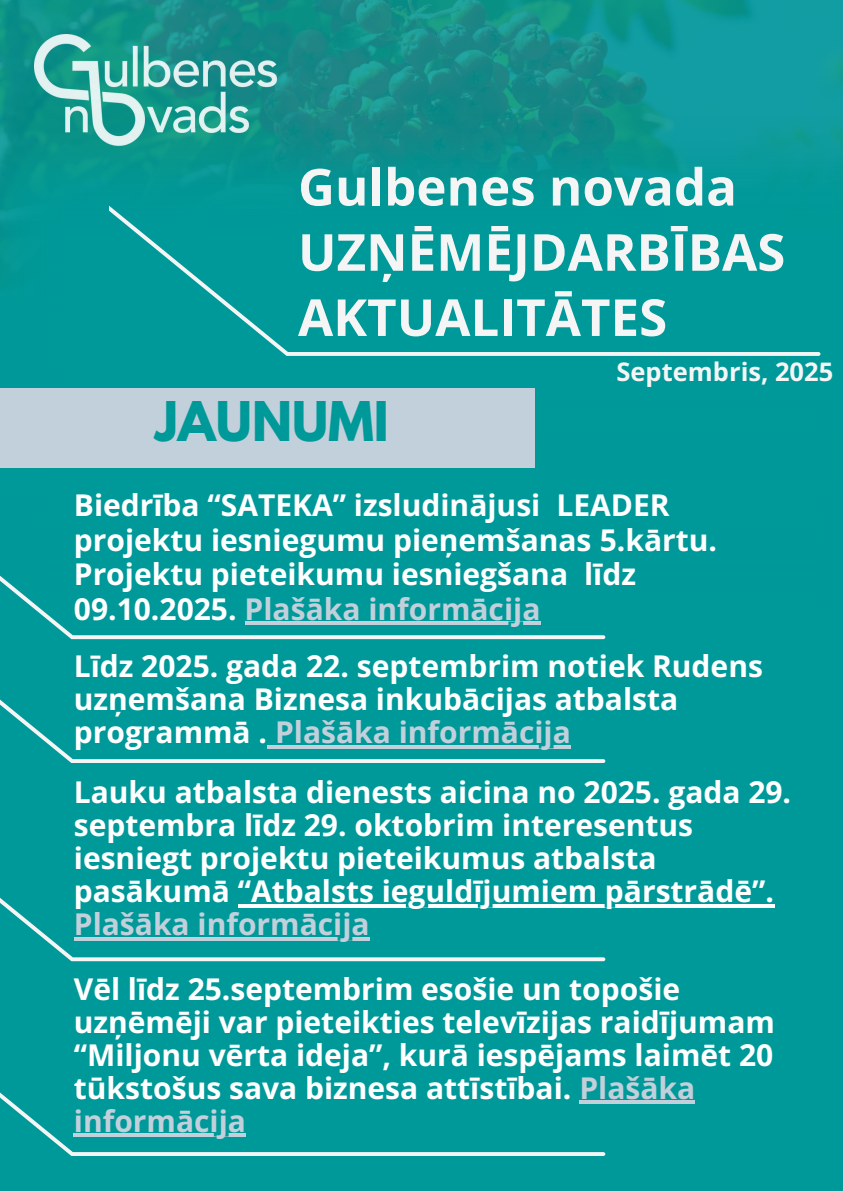
<style>
.page{position:relative;width:843px;height:1191px;background:#fff}
.page>*{position:absolute;margin:0;border:0;box-sizing:border-box;transform-origin:0 0}
.t1{font:700 51px/65.2px "Open Sans";color:#f5f5f5}
.t2{font:700 48.4px "League Spartan";color:#099}
.t3{font:700 30px/33px "Open Sans";color:#fff}
.t4{font:700 30px "Open Sans";color:#c2d0db}
.t5{font:700 25.5px "Open Sans";color:#f5f5f5}
.s1{color:#c2d0db}
</style>
<div class="page">
<div style="left:0;top:0;width:842px;height:1190px;background:#099"></div>
<img style="left:0;top:0;width:842px;height:115px">
<svg style="left:0;top:639px;width:605px;height:123px"></svg>
<img style="left:0;top:115px;width:842px;height:342px">
<svg style="left:110px;top:174px;width:710px;height:182px"></svg>
<div style="left:0;top:388px;width:534px;height:80px;background:#c2d0db"></div>
<svg style="left:0;top:898px;width:605px;height:62px"></svg>
<img style="left:34px;top:35px;width:242px;height:113px">
<hr style="left:238px;top:904px;width:536px;height:3px;background:#fff">
<hr style="left:74px;top:937px;width:296px;height:3px;background:#c2d0db">
<svg style="left:0;top:457px;width:605px;height:182px"></svg>
<hr style="left:267px;top:745px;width:304px;height:3px;background:#c2d0db">
<hr style="left:579px;top:1099px;width:116px;height:3px;background:#c2d0db">
<svg style="left:0;top:1092px;width:605px;height:63px"></svg>
<h1 class="t1" style="left:298px;top:153px;width:488px">Gulbenes novada<br>UZŅĒMĒJDARBĪBAS<br>AKTUALITĀTES</h1>
<p class="t5" style="left:616px;top:353px;width:218px">Septembris, 2025</p>
<h2 class="t2" style="left:155px;top:397px;width:235px">JAUNUMI</h2>
<p class="t3" style="left:74px;top:487px;width:644px;line-height:34.5px">Biedrība “SATEKA” izsludinājusi LEADER projektu iesniegumu pieņemšanas 5.kārtu.<br>Projektu pieteikumu iesniegšana līdz 09.10.2025. <span class="s1">Plašāka informācija</span></p>
<p class="t3" style="left:74px;top:648px;width:690px">Līdz 2025. gada 22. septembrim notiek Rudens uzņemšana Biznesa inkubācijas atbalsta programmā . <span class="s1">Plašāka informācija</span></p>
<p class="t3" style="left:74px;top:774px;width:718px">Lauku atbalsta dienests aicina no 2025. gada 29. septembra līdz 29. oktobrim interesentus iesniegt projektu pieteikumus atbalsta pasākumā “Atbalsts ieguldījumiem pārstrādē”.</p>
<p class="t4" style="left:74px;top:902px;width:297px">Plašāka informācija</p>
<p class="t3" style="left:74px;top:971px;width:702px">Vēl līdz 25.septembrim esošie un topošie uzņēmēji var pieteikties televīzijas raidījumam “Miljonu vērta ideja”, kurā iespējams laimēt 20 tūkstošus sava biznesa attīstībai. <span class="s1">Plašāka informācija</span></p>
</div>
